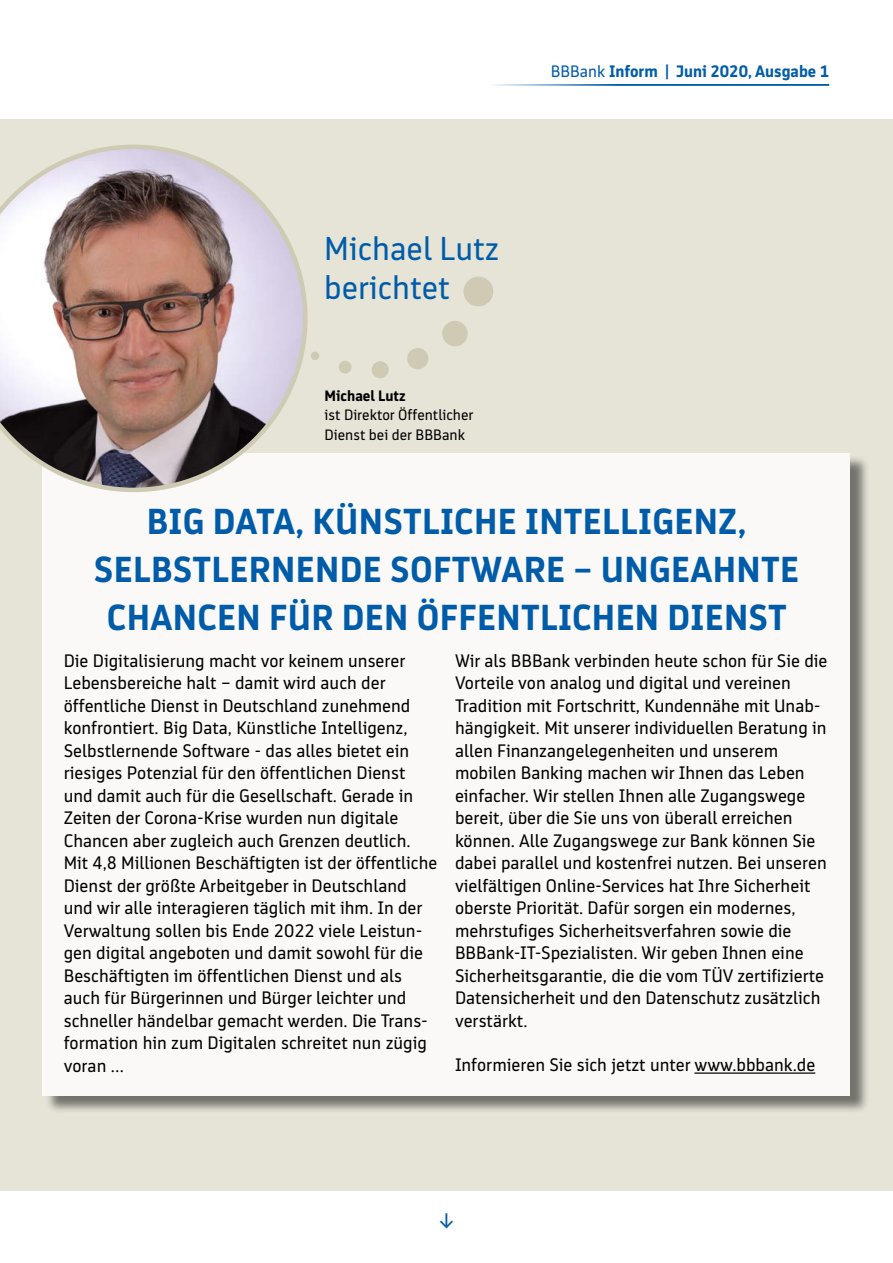
<style>
.page{position:relative;width:893px;height:1263px;background:#fff}
.page>*{position:absolute;margin:0;border:0;box-sizing:border-box;transform-origin:0 0}
.t1{font:700 36px/48px "BB Bank Type";letter-spacing:.01em;color:#005ca9;text-align:center}
.t2{font:33px/39px "BB Bank Type";color:#005ca9}
.t3{font:21px "BB Bank Type";color:#005ca9}
.t4{font:18px/22.5px "BB Bank Type";color:#000}
.t5{font:700 16.5px "BB Bank Type";color:#005ca9}
.t6{font:15px/19.5px "BB Bank Type";color:#000}
.t7{font:700 15px "BB Bank Type";color:#000}
.s1{font-weight:400}
</style>
<div class="page">
<div style="left:0;top:119px;width:893px;height:1072px;background:#e6e4d7"></div>
<div style="left:44px;top:455px;width:825px;height:659px;background:#000;opacity:.5"></div>
<div style="left:43px;top:453px;width:807px;height:642px;background:#faf9f7"></div>
<hr style="left:489px;top:84px;width:340px;height:2px;background:#005ca9">
<hr style="left:694px;top:1072px;width:121px;height:2px;background:#000">
<div style="left:442px;top:321px;width:26px;height:25px;background:#cecab3;border-radius:50%"></div>
<div style="left:372px;top:361px;width:17px;height:17px;background:#cecab3;border-radius:50%"></div>
<div style="left:407px;top:348px;width:21px;height:21px;background:#cecab3;border-radius:50%"></div>
<div style="left:339px;top:361px;width:12px;height:13px;background:#cecab3;border-radius:50%"></div>
<div style="left:311px;top:352px;width:8px;height:8px;background:#cecab3;border-radius:50%"></div>
<div style="left:463px;top:277px;width:30px;height:29px;background:#cecab3;border-radius:50%"></div>
<svg style="left:0;top:145px;width:308px;height:347px"></svg>
<p class="t5" style="left:551px;top:62px;width:280px"><span class="s1">BBBank</span> Inform | Juni 2020, Ausgabe 1</p>
<h2 class="t2" style="left:324px;top:229px;width:177px">Michael Lutz berichtet</h2>
<p class="t7" style="left:325px;top:387px;width:83px">Michael Lutz</p>
<p class="t6" style="left:325px;top:405px;width:151px">ist Direktor Öffentlicher<br>Dienst bei der BBBank</p>
<h1 class="t1" style="left:94px;top:497px;width:707px">BIG DATA, KÜNSTLICHE INTELLIGENZ,<br>SELBSTLERNENDE SOFTWARE – UNGEAHNTE<br>CHANCEN FÜR DEN ÖFFENTLICHEN DIENST</h1>
<p class="t4" style="left:64px;top:649px;width:375px">Die Digitalisierung macht vor keinem unserer Lebensbereiche halt – damit wird auch der öffentliche Dienst in Deutschland zunehmend konfrontiert. Big Data, Künstliche Intelligenz, Selbstlernende Software - das alles bietet ein riesiges Potenzial für den öffentlichen Dienst und damit auch für die Gesellschaft. Gerade in Zeiten der Corona-Krise wurden nun digitale Chancen aber zugleich auch Grenzen deutlich.<br>Mit 4,8 Millionen Beschäftigten ist der öffentliche Dienst der größte Arbeitgeber in Deutschland und wir alle interagieren täglich mit ihm. In der Verwaltung sollen bis Ende 2022 viele Leistun&shy;gen digital angeboten und damit sowohl für die Beschäftigten im öffentlichen Dienst und als auch für Bürgerinnen und Bürger leichter und schneller händelbar gemacht werden. Die Trans&shy;formation hin zum Digitalen schreitet nun zügig voran …</p>
<p class="t4" style="left:455px;top:649px;width:374px">Wir als BBBank verbinden heute schon für Sie die Vorteile von analog und digital und vereinen Tradition mit Fortschritt, Kundennähe mit Unab&shy;hängigkeit. Mit unserer individuellen Beratung in allen Finanzangelegenheiten und unserem mobilen Banking machen wir Ihnen das Leben einfacher. Wir stellen Ihnen alle Zugangswege bereit, über die Sie uns von überall erreichen können. Alle Zugangswege zur Bank können Sie dabei parallel und kostenfrei nutzen. Bei unseren vielfältigen Online-Services hat Ihre Sicherheit oberste Priorität. Dafür sorgen ein modernes, mehrstufiges Sicherheitsverfahren sowie die BBBank-IT-Spezialisten. Wir geben Ihnen eine Sicherheitsgarantie, die die vom TÜV zertifizierte Datensicherheit und den Datenschutz zusätzlich verstärkt.</p>
<p class="t4" style="left:455px;top:1053px;width:362px">Informieren Sie sich jetzt unter www.bbbank.de</p>
<p class="t3" style="left:439px;top:1209px;width:16px">↓</p>
</div>
